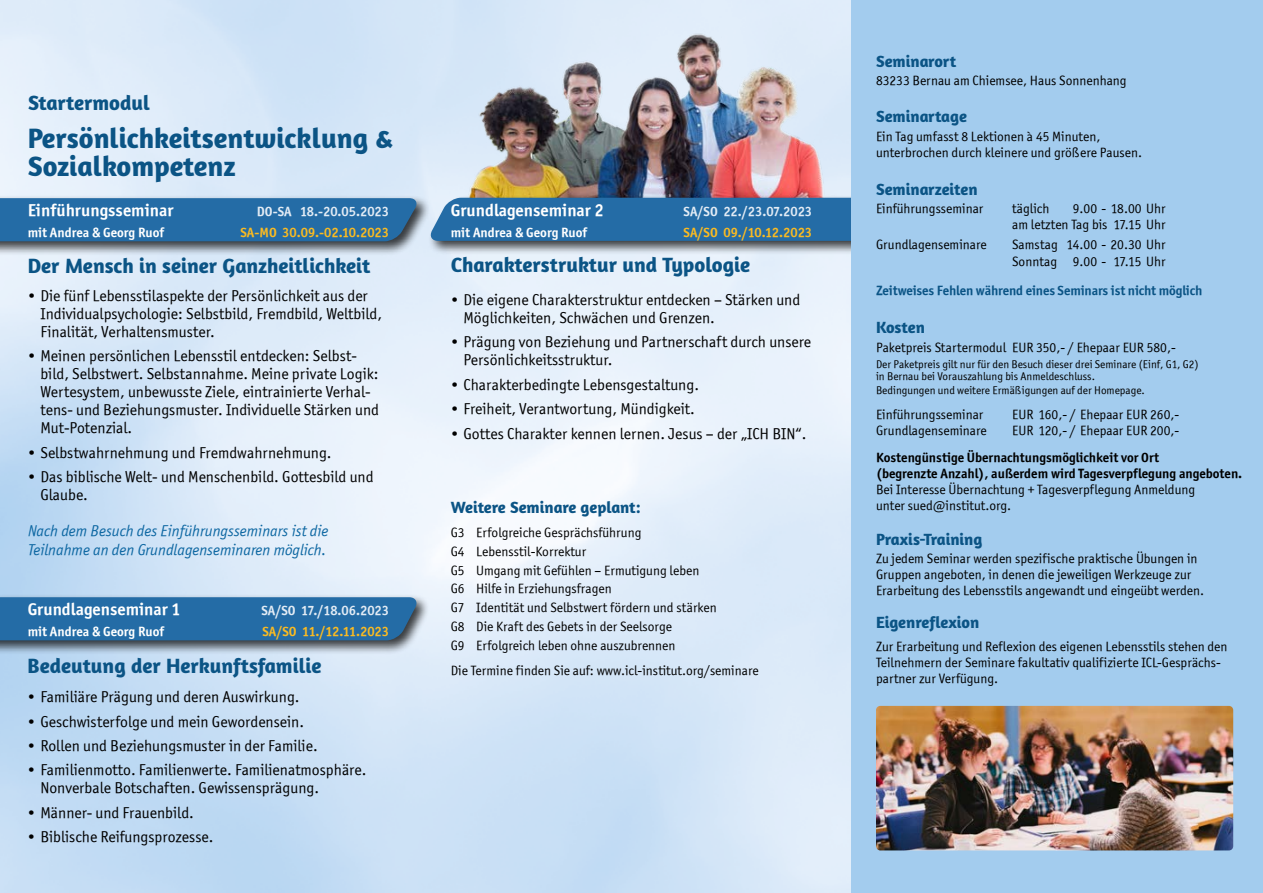
<style>
.page{position:relative;width:1263px;height:893px;background:#fff}
.page>*{position:absolute;margin:0;border:0;box-sizing:border-box;transform-origin:0 0}
.t1{font:700 28.5px/28.5px "Amaranth";color:#0b5485}
.t2{font:700 21px "Amaranth";color:#0b5485}
.t3{font:17.25px "Officina Sans ITCTT Bold";color:#fff}
.t4{font:700 16.5px "Amaranth";color:#0b5485}
.t5{font:15.75px/18px "Officina Sans ITCTT Book";color:#000}
.t6{font:italic 15.75px/18.9px "Officina Sans ITCTT Book";color:#0d67a2}
.t7{font:13.5px/16.2px "Officina Sans ITCTT Book";color:#000}
.t8{font:13.5px/16.2px "Officina Sans ITCTT Bold";color:#000}
.t9{font:13.5px "Officina Sans ITCTT Bold";color:#fbbb21}
.t10{font:13.5px "Officina Sans ITCTT Bold";color:#e3ecf5}
.t11{font:13.5px "Officina Sans ITCTT Bold";color:#fff}
.t12{font:13.5px "Officina Sans ITCTT Bold";letter-spacing:-.01em;color:#0b5485}
.t13{font:11.25px/12px "Officina Sans ITCTT Book";color:#000}
</style>
<div class="page">
<div style="left:625px;top:0;width:19px;height:11px;background:#deebf9"></div>
<img style="left:458px;top:29px;width:376px;height:166px">
<div style="left:428px;top:195px;width:466px;height:60px;background:#000;opacity:.75"></div>
<div style="left:430px;top:198px;width:420px;height:43px;background:#246ca6"></div>
<div style="left:850px;top:0;width:413px;height:893px;background:#a3ccee"></div>
<div style="left:0;top:195px;width:430px;height:61px;background:#000;opacity:.75"></div>
<div style="left:0;top:198px;width:418px;height:43px;background:#246ca6"></div>
<img style="left:876px;top:706px;width:357px;height:144px">
<div style="left:0;top:594px;width:430px;height:61px;background:#000;opacity:.75"></div>
<div style="left:0;top:597px;width:418px;height:43px;background:#246ca6"></div>
<h2 class="t2" style="left:28px;top:90px;width:123px">Startermodul</h2>
<h1 class="t1" style="left:28px;top:123px;width:366px">Persönlichkeitsentwicklung &amp;<br>Sozialkompetenz</h1>
<p class="t3" style="left:28px;top:200px;width:147px">Einführungsseminar</p>
<p class="t10" style="left:257px;top:203px;width:134px">DO-SA 18.-20.05.2023</p>
<p class="t11" style="left:28px;top:224px;width:138px">mit Andrea &amp; Georg Ruof</p>
<p class="t9" style="left:240px;top:224px;width:150px">SA-MO 30.09.-02.10.2023</p>
<h2 class="t2" style="left:28px;top:252px;width:344px">Der Mensch in seiner Ganzheitlichkeit</h2>
<p class="t5" style="left:40px;top:287px;width:343px;text-indent:-13px">• Die fünf Lebensstilaspekte der Persönlichkeit aus der<br>Individualpsychologie: Selbstbild, Fremdbild, Weltbild,<br>Finalität, Verhaltensmuster.</p>
<p class="t5" style="left:40px;top:347px;width:340px;text-indent:-13px">• Meinen persönlichen Lebensstil entdecken: Selbst&shy;bild, Selbstwert. Selbstannahme. Meine private Logik:<br>Wertesystem, unbewusste Ziele, eintrainierte Verhal&shy;tens- und Beziehungsmuster. Individuelle Stärken und Mut-Potenzial.</p>
<p class="t5" style="left:28px;top:443px;width:305px">• Selbstwahrnehmung und Fremdwahrnehmung.</p>
<p class="t5" style="left:40px;top:468px;width:335px;text-indent:-13px">• Das biblische Welt- und Menschenbild. Gottesbild und<br>Glaube.</p>
<p class="t6" style="left:28px;top:521px;width:302px">Nach dem Besuch des Einführungsseminars ist die<br>Teilnahme an den Grundlagenseminaren möglich.</p>
<p class="t3" style="left:28px;top:599px;width:155px">Grundlagenseminar 1</p>
<p class="t10" style="left:261px;top:602px;width:129px">SA/SO 17./18.06.2023</p>
<p class="t11" style="left:28px;top:623px;width:138px">mit Andrea &amp; Georg Ruof</p>
<p class="t9" style="left:262px;top:623px;width:128px">SA/SO 11./12.11.2023</p>
<h2 class="t2" style="left:28px;top:653px;width:295px">Bedeutung der Herkunftsfamilie</h2>
<p class="t5" style="left:28px;top:688px;width:273px">• Familiäre Prägung und deren Auswirkung.</p>
<p class="t5" style="left:28px;top:712px;width:278px">• Geschwisterfolge und mein Gewordensein.</p>
<p class="t5" style="left:28px;top:737px;width:292px">• Rollen und Beziehungsmuster in der Familie.</p>
<p class="t5" style="left:40px;top:761px;width:327px;text-indent:-13px">• Familienmotto. Familienwerte. Familienatmosphäre.<br>Nonverbale Botschaften. Gewissensprägung.</p>
<p class="t5" style="left:28px;top:803px;width:168px">• Männer- und Frauenbild.</p>
<p class="t5" style="left:28px;top:828px;width:187px">• Biblische Reifungsprozesse.</p>
<p class="t3" style="left:451px;top:200px;width:155px">Grundlagenseminar 2</p>
<p class="t10" style="left:683px;top:203px;width:130px">SA/SO 22./23.07.2023</p>
<p class="t11" style="left:451px;top:224px;width:138px">mit Andrea &amp; Georg Ruof</p>
<p class="t9" style="left:684px;top:224px;width:130px">SA/SO 09./10.12.2023</p>
<h2 class="t2" style="left:451px;top:252px;width:301px">Charakterstruktur und Typologie</h2>
<p class="t5" style="left:463px;top:291px;width:338px;text-indent:-13px">• Die eigene Charakterstruktur entdecken – Stärken und<br>Möglichkeiten, Schwächen und Grenzen.</p>
<p class="t5" style="left:463px;top:333px;width:349px;text-indent:-13px">• Prägung von Beziehung und Partnerschaft durch unsere<br>Persönlichkeitsstruktur.</p>
<p class="t5" style="left:451px;top:375px;width:250px">• Charakterbedingte Lebensgestaltung.</p>
<p class="t5" style="left:451px;top:400px;width:246px">• Freiheit, Verantwortung, Mündigkeit.</p>
<p class="t5" style="left:451px;top:424px;width:357px">• Gottes Charakter kennen lernen. Jesus – der „ICH BIN“.</p>
<p class="t4" style="left:451px;top:496px;width:192px">Weitere Seminare geplant:</p>
<p class="t7" style="left:451px;top:523px;width:268px;line-height:18.8px">G3 Erfolgreiche Gesprächsführung<br>G4 Lebensstil-Korrektur<br>G5 Umgang mit Gefühlen – Ermutigung leben<br>G6 Hilfe in Erziehungsfragen<br>G7 Identität und Selbstwert fördern und stärken G8 Die Kraft des Gebets in der Seelsorge<br>G9 Erfolgreich leben ohne auszubrennen</p>
<p class="t7" style="left:451px;top:662px;width:309px">Die Termine finden Sie auf: www.icl-institut.org/seminare</p>
<p class="t4" style="left:876px;top:51px;width:82px">Seminarort</p>
<p class="t7" style="left:876px;top:72px;width:252px">83233 Bernau am Chiemsee, Haus Sonnenhang</p>
<p class="t4" style="left:876px;top:106px;width:93px">Seminartage</p>
<p class="t7" style="left:876px;top:128px;width:268px">Ein Tag umfasst 8 Lektionen à 45 Minuten, unterbrochen durch kleinere und größere Pausen.</p>
<p class="t4" style="left:876px;top:178px;width:103px">Seminarzeiten</p>
<p class="t7" style="left:876px;top:200px;width:109px">Einführungsseminar</p>
<p class="t7" style="left:1012px;top:200px;width:39px">täglich</p>
<p class="t7" style="left:1012px;top:200px;width:155px;text-align:right">9.00 - 18.00 Uhr<br>am letzten Tag bis 17.15 Uhr</p>
<p class="t7" style="left:876px;top:237px;width:112px">Grundlagenseminare</p>
<p class="t7" style="left:1012px;top:237px;width:155px">Samstag 14.00 - 20.30 Uhr<br>Sonntag 9.00 - 17.15 Uhr</p>
<p class="t12" style="left:876px;top:282px;width:328px">Zeitweises Fehlen während eines Seminars ist nicht möglich</p>
<p class="t4" style="left:876px;top:317px;width:50px">Kosten</p>
<p class="t7" style="left:876px;top:339px;width:301px">Paketpreis Startermodul EUR 350,- / Ehepaar EUR 580,-</p>
<p class="t13" style="left:876px;top:358px;width:324px">Der Paketpreis gilt nur für den Besuch dieser drei Seminare (Einf, G1, G2) in Bernau bei Vorauszahlung bis Anmeldeschluss.</p>
<p class="t13" style="left:876px;top:384px;width:270px">Bedingungen und weitere Ermäßigungen auf der Homepage.</p>
<p class="t7" style="left:876px;top:406px;width:109px">Einführungsseminar</p>
<p class="t7" style="left:1012px;top:406px;width:169px">EUR 160,- / Ehepaar EUR 260,-</p>
<p class="t7" style="left:876px;top:422px;width:112px">Grundlagenseminare</p>
<p class="t7" style="left:1012px;top:422px;width:169px">EUR 120,- / Ehepaar EUR 200,-</p>
<p class="t8" style="left:876px;top:449px;width:368px">Kostengünstige Übernachtungsmöglichkeit vor Ort<br>(begrenzte Anzahl), außerdem wird Tagesverpflegung angeboten.</p>
<p class="t7" style="left:876px;top:481px;width:321px">Bei Interesse Übernachtung + Tagesverpflegung Anmeldung unter sued@institut.org.</p>
<p class="t4" style="left:876px;top:529px;width:108px">Praxis-Training</p>
<p class="t7" style="left:876px;top:550px;width:330px">Zu jedem Seminar werden spezifische praktische Übungen in<br>Gruppen angeboten, in denen die jeweiligen Werkzeuge zur<br>Erarbeitung des Lebensstils angewandt und eingeübt werden.</p>
<p class="t4" style="left:876px;top:612px;width:105px">Eigenreflexion</p>
<p class="t7" style="left:876px;top:638px;width:353px">Zur Erarbeitung und Reflexion des eigenen Lebensstils stehen den<br>Teilnehmern der Seminare fakultativ qualifizierte ICL-Gesprächs&shy;partner zur Verfügung.</p>
</div>
